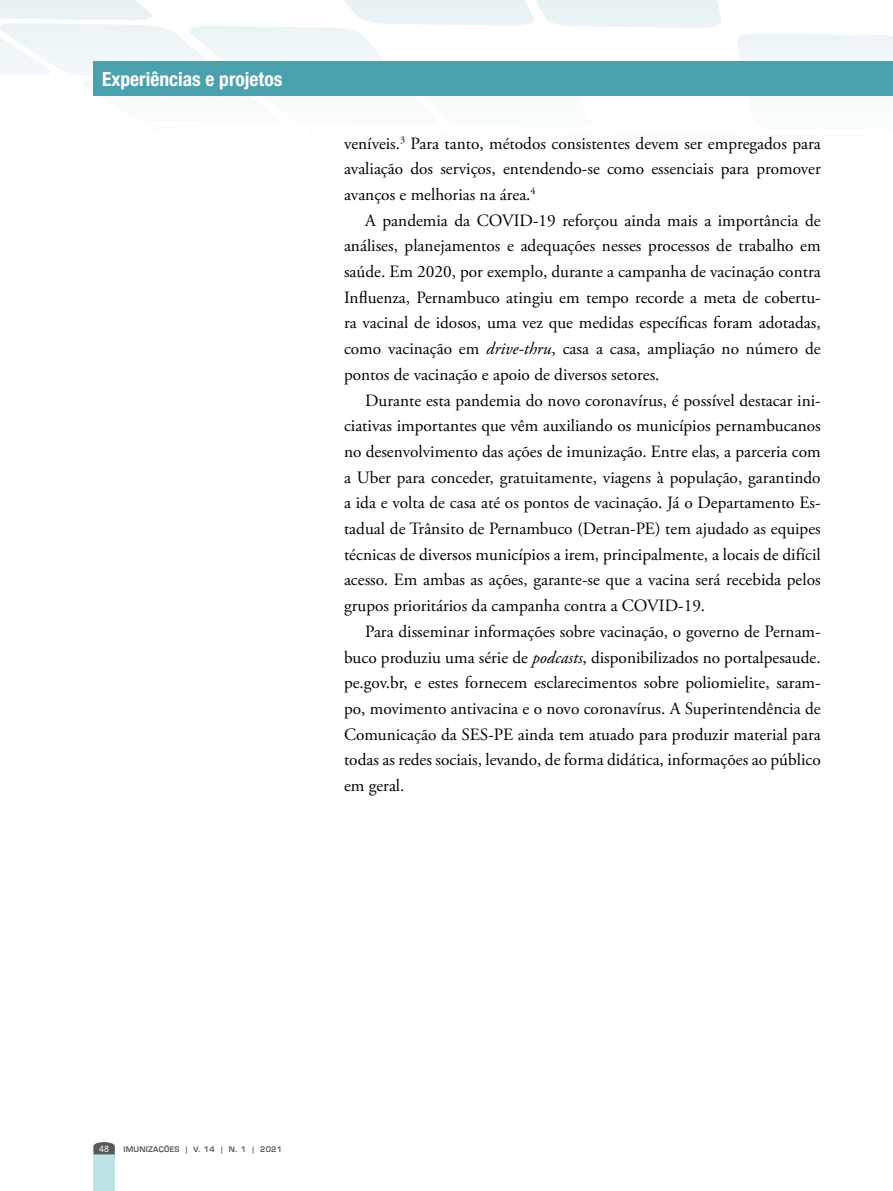
<style>
.page{position:relative;width:893px;height:1191px;background:#fff}
.page>*{position:absolute;margin:0;border:0;box-sizing:border-box;transform-origin:0 0}
.t1{font:700 condensed 19.5px "Helvetica Neue LT Std";color:#fff}
.t2{font:17.25px/25.7px "Adobe Garamond Pro";color:#000;text-align:justify}
.t3{font:9px "Avenir";color:#fff}
.t4{font:600 7.5px "Eurostile LT Std";letter-spacing:.03em;color:#58595b}
.s1{font-style:italic}
</style>
<div class="page">
<div style="left:94px;top:1146px;width:21px;height:45px;background:#bce4e5"></div>
<svg style="left:94px;top:1142px;width:21px;height:12px"></svg>
<svg style="left:0;top:0;width:893px;height:96px"></svg>
<div style="left:94px;top:62px;width:799px;height:34px;background:#4aa1ad"></div>
<p class="t1" style="left:102px;top:67px;width:182px">Experiências e projetos</p>
<p class="t2" style="left:344px;top:131px;width:478px">veníveis.<sup>3</sup> Para tanto, métodos consistentes devem ser empregados para avaliação dos serviços, entendendo-se como essenciais para promover avanços e melhorias na área.<sup>4</sup></p>
<p class="t2" style="left:344px;top:208px;width:478px;text-indent:21px">A pandemia da COVID-19 reforçou ainda mais a importância de análises, planejamentos e adequações nesses processos de trabalho em saúde. Em 2020, por exemplo, durante a campanha de vacinação contra Influenza, Pernambuco atingiu em tempo recorde a meta de cobertu&shy;ra vacinal de idosos, uma vez que medidas específicas foram adotadas, como vacinação em <span class="s1">drive-thru</span>, casa a casa, ampliação no número de pontos de vacinação e apoio de diversos setores.</p>
<p class="t2" style="left:344px;top:388px;width:478px;text-indent:21px">Durante esta pandemia do novo coronavírus, é possível destacar ini&shy;ciativas importantes que vêm auxiliando os municípios pernambucanos no desenvolvimento das ações de imunização. Entre elas, a parceria com a Uber para conceder, gratuitamente, viagens à população, garantindo a ida e volta de casa até os pontos de vacinação. Já o Departamento Es&shy;tadual de Trânsito de Pernambuco (Detran-PE) tem ajudado as equipes técnicas de diversos municípios a irem, principalmente, a locais de difícil acesso. Em ambas as ações, garante-se que a vacina será recebida pelos grupos prioritários da campanha contra a COVID-19.</p>
<p class="t2" style="left:344px;top:619px;width:478px;text-indent:21px">Para disseminar informações sobre vacinação, o governo de Pernam&shy;buco produziu uma série de <span class="s1">podcasts</span>, disponibilizados no portalpesaude. pe.gov.br, e estes fornecem esclarecimentos sobre poliomielite, saram&shy;po, movimento antivacina e o novo coronavírus. A Superintendência de Comunicação da SES-PE ainda tem atuado para produzir material para todas as redes sociais, levando, de forma didática, informações ao público em geral.</p>
<p class="t3" style="left:99px;top:1143px;width:12px">48</p>
<p class="t4" style="left:123px;top:1144px;width:160px">IMUNIZAÇÕES | V. 14 | N. 1 | 2021</p>
</div>
